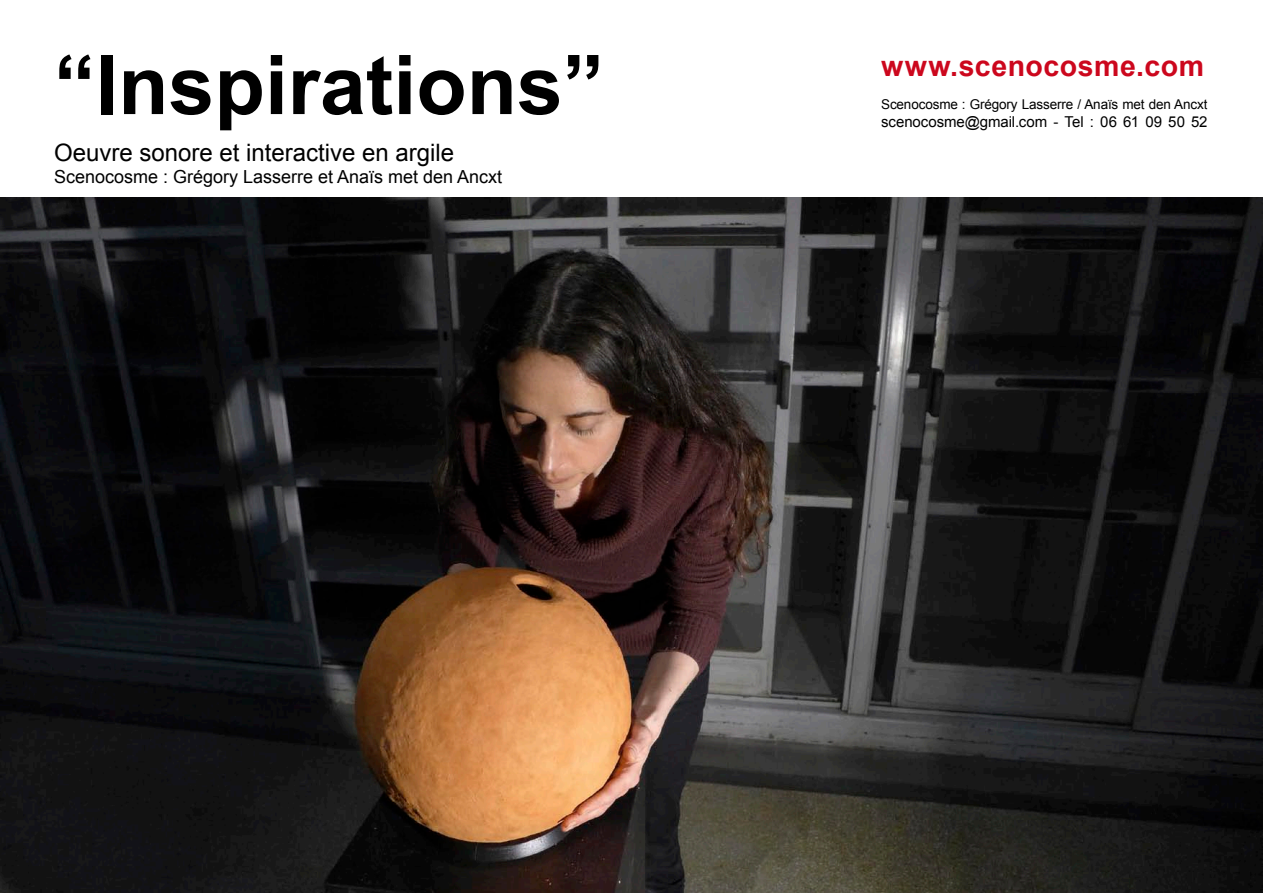
<style>
.page{position:relative;width:1263px;height:893px;background:#fff}
.page>*{position:absolute;margin:0;border:0;box-sizing:border-box;transform-origin:0 0}
.t1{font:700 82.5px "Arial";color:#000}
.t2{font:700 28.5px "Arial";letter-spacing:.02em;color:#cc071d}
.t3{font:24px "Arial";color:#000}
.t4{font:18px "Arial";color:#000}
.t5{font:15px "Arial";letter-spacing:-.005em;color:#000}
.t6{font:13.5px "Arial";letter-spacing:-.01em;color:#000}
</style>
<div class="page">
<img style="left:0;top:198px;width:1263px;height:695px">
<p class="t1" style="left:54px;top:30px;width:552px">“Inspirations”</p>
<p class="t3" style="left:54px;top:137px;width:402px">Oeuvre sonore et interactive en argile</p>
<p class="t4" style="left:54px;top:165px;width:450px">Scenocosme : Grégory Lasserre et Anaïs met den Ancxt</p>
<p class="t2" style="left:881px;top:47px;width:325px">www.scenocosme.com</p>
<p class="t6" style="left:881px;top:95px;width:328px">Scenocosme : Grégory Lasserre / Anaïs met den Ancxt</p>
<p class="t5" style="left:881px;top:112px;width:328px">scenocosme@gmail.com - Tel : 06 61 09 50 52</p>
</div>
